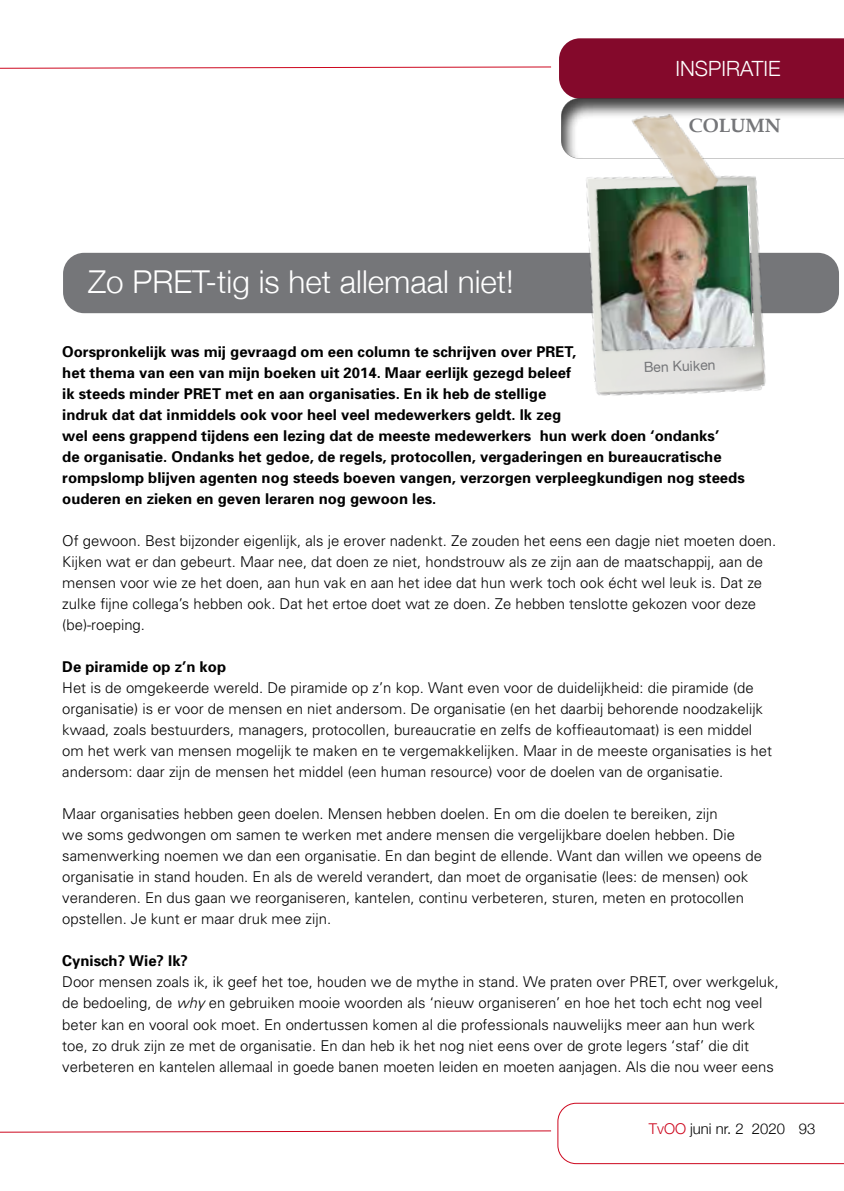
<style>
.page{position:relative;width:844px;height:1191px;background:#fff}
.page>*{position:absolute;margin:0;border:0;box-sizing:border-box;transform-origin:0 0}
.t1{font:300 31.5px "Helvetica Neue";color:#fff}
.t2{font:300 21px "Helvetica Neue";color:#fff}
.t3{font:700 19.25px "Book Antiqua";color:#757679}
.t4{font:300 14.88px/21px "Univers";color:#000}
.t5{font:700 14.88px/21px "Univers";color:#000}
.t6{font:300 14.88px "Helvetica Neue";color:#000}
.t7{font:14px "Helvetica Neue";color:#757679}
.s1{font-style:italic}
.s2{color:#cd071e}
</style>
<div class="page">
<svg style="left:0;top:66px;width:551px;height:3px"></svg>
<svg style="left:0;top:1102px;width:843px;height:62px"></svg>
<div style="left:559px;top:38px;width:284px;height:49px;background:#84092b"></div>
<div style="left:560px;top:87px;width:283px;height:73px;background:#000;opacity:.75"></div>
<div style="left:63px;top:253px;width:775px;height:60px;background:#757679;border-radius:21px"></div>
<img style="left:561px;top:93px;width:227px;height:303px">
<h2 class="t2" style="left:675px;top:51px;width:107px">INSPIRATIE</h2>
<h1 class="t1" style="left:88px;top:256px;width:427px">Zo PRET-tig is het allemaal niet!</h1>
<p class="t3" style="left:688px;top:115px;width:93px">COLUMN</p>
<p class="t5" style="left:62px;top:341px;width:683px">Oorspronkelijk was mij gevraagd om een column te schrijven over PRET,<br>het thema van een van mijn boeken uit 2014. Maar eerlijk gezegd beleef<br>ik steeds minder PRET met en aan organisaties. En ik heb de stellige<br>indruk dat dat inmiddels ook voor heel veel medewerkers geldt. Ik zeg<br>wel eens grappend tijdens een lezing dat de meeste medewerkers hun werk doen ‘ondanks’<br>de organisatie. Ondanks het gedoe, de regels, protocollen, vergaderingen en bureaucratische rompslomp blijven agenten nog steeds boeven vangen, verzorgen verpleegkundigen nog steeds ouderen en zieken en geven leraren nog gewoon les.</p>
<p class="t4" style="left:62px;top:530px;width:715px">Of gewoon. Best bijzonder eigenlijk, als je erover nadenkt. Ze zouden het eens een dagje niet moeten doen.<br>Kijken wat er dan gebeurt. Maar nee, dat doen ze niet, hondstrouw als ze zijn aan de maatschappij, aan de mensen voor wie ze het doen, aan hun vak en aan het idee dat hun werk toch ook écht wel leuk is. Dat ze zulke fijne collega’s hebben ook. Dat het ertoe doet wat ze doen. Ze hebben tenslotte gekozen voor deze (be)-roeping.</p>
<p class="t5" style="left:62px;top:656px;width:165px">De piramide op z’n kop</p>
<p class="t4" style="left:62px;top:677px;width:711px">Het is de omgekeerde wereld. De piramide op z’n kop. Want even voor de duidelijkheid: die piramide (de organisatie) is er voor de mensen en niet andersom. De organisatie (en het daarbij behorende noodzakelijk kwaad, zoals bestuurders, managers, protocollen, bureaucratie en zelfs de koffieautomaat) is een middel om het werk van mensen mogelijk te maken en te vergemakkelijken. Maar in de meeste organisaties is het andersom: daar zijn de mensen het middel (een human resource) voor de doelen van de organisatie.</p>
<p class="t4" style="left:62px;top:803px;width:701px">Maar organisaties hebben geen doelen. Mensen hebben doelen. En om die doelen te bereiken, zijn<br>we soms gedwongen om samen te werken met andere mensen die vergelijkbare doelen hebben. Die samenwerking noemen we dan een organisatie. En dan begint de ellende. Want dan willen we opeens de organisatie in stand houden. En als de wereld verandert, dan moet de organisatie (lees: de mensen) ook veranderen. En dus gaan we reorganiseren, kantelen, continu verbeteren, sturen, meten en protocollen opstellen. Je kunt er maar druk mee zijn.</p>
<p class="t5" style="left:62px;top:950px;width:127px">Cynisch? Wie? Ik?</p>
<p class="t4" style="left:62px;top:971px;width:717px">Door mensen zoals ik, ik geef het toe, houden we de mythe in stand. We praten over PRET, over werkgeluk, de bedoeling, de <span class="s1">why</span> en gebruiken mooie woorden als ‘nieuw organiseren’ en hoe het toch echt nog veel beter kan en vooral ook moet. En ondertussen komen al die professionals nauwelijks meer aan hun werk toe, zo druk zijn ze met de organisatie. En dan heb ik het nog niet eens over de grote legers ‘staf’ die dit verbeteren en kantelen allemaal in goede banen moeten leiden en moeten aanjagen. Als die nou weer eens</p>
<p class="t7" style="left:643px;top:357px;width:73px;rotate:-2deg">Ben Kuiken</p>
<p class="t6" style="left:648px;top:1117px;width:168px"><span class="s2">TvOO</span> juni nr. 2 2020 93</p>
</div>
